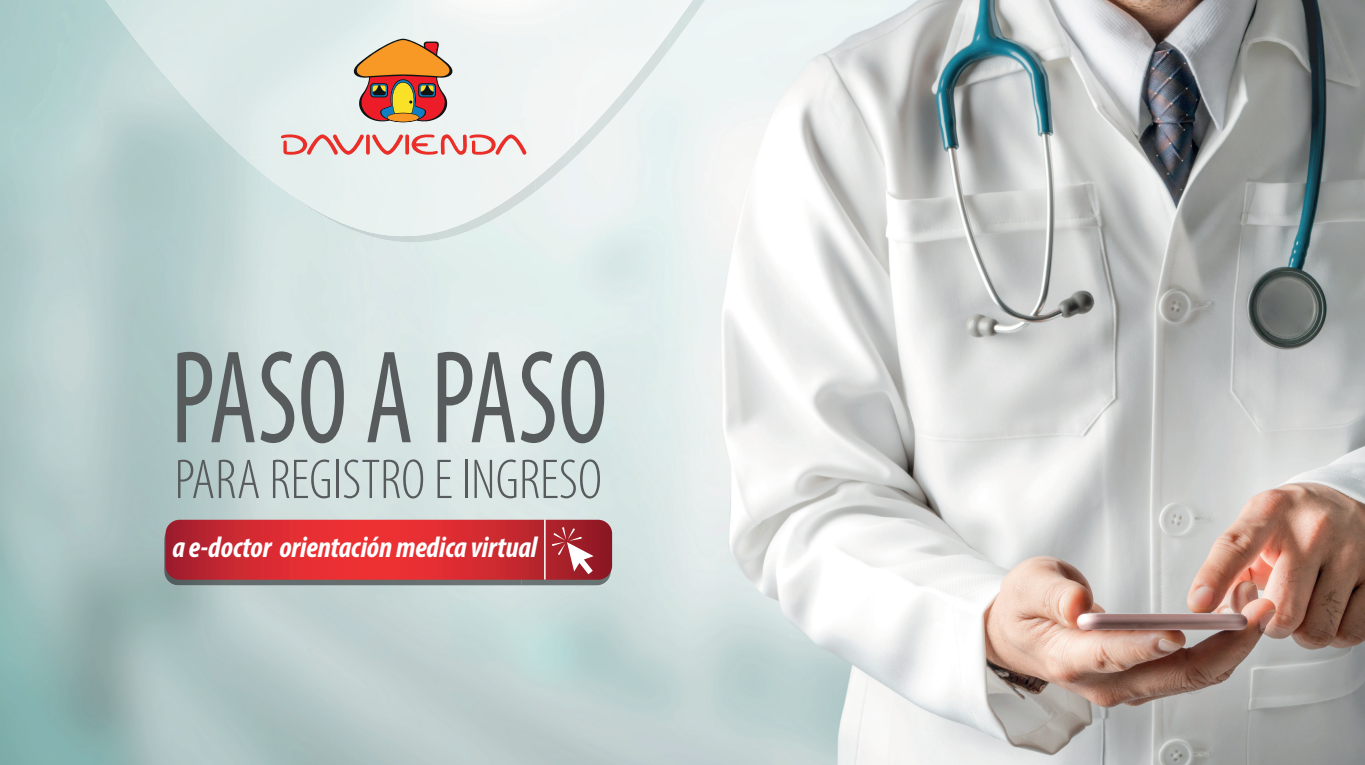
<style>
.page{position:relative;width:1365px;height:765px;background:#fff}
.page>*{position:absolute;margin:0;border:0;box-sizing:border-box;transform-origin:0 0}
.t1{font:condensed 133.62px "Myriad Pro";color:#585b5b;scale:.83 1}
.t2{font:300 condensed 56.62px "Myriad Pro";color:#585b5b}
.t3{font:italic 700 condensed 29.62px "Myriad Pro";letter-spacing:-.005em;color:#fff}
</style>
<div class="page">
<img style="left:0;top:0;width:1364px;height:765px">
<img style="left:663px;top:0;width:42px;height:58px">
<img style="left:651px;top:57px;width:12px;height:53px">
<img style="left:599px;top:118px;width:21px;height:37px">
<img style="left:560px;top:158px;width:18px;height:34px">
<img style="left:281px;top:197px;width:13px;height:19px">
<img style="left:512px;top:197px;width:23px;height:23px">
<img style="left:323px;top:236px;width:170px;height:6px">
<img style="left:105px;top:0;width:252px;height:79px">
<img style="left:357px;top:0;width:294px;height:118px">
<img style="left:651px;top:0;width:41px;height:57px">
<img style="left:167px;top:79px;width:181px;height:39px">
<img style="left:203px;top:118px;width:396px;height:40px">
<img style="left:244px;top:157px;width:316px;height:40px">
<img style="left:294px;top:197px;width:218px;height:39px">
<svg style="left:348px;top:39px;width:110px;height:87px;background:#cd9771"></svg>
<svg style="left:280px;top:133px;width:247px;height:23px;background:#e9b7b5"></svg>
<img style="left:164px;top:525px;width:447px;height:60px">
<svg style="left:165px;top:520px;width:447px;height:60px;background:#cd2d34"></svg>
<hr style="left:544px;top:520px;width:1px;height:59px;background:#fff">
<h1 class="t1" style="left:171px;top:317px;width:528px">PASO A PASO</h1>
<h2 class="t2" style="left:174px;top:446px;width:429px">PARA REGISTRO E INGRESO</h2>
<p class="t3" style="left:172px;top:529px;width:366px">a e-doctor orientación medica virtual</p>
</div>
